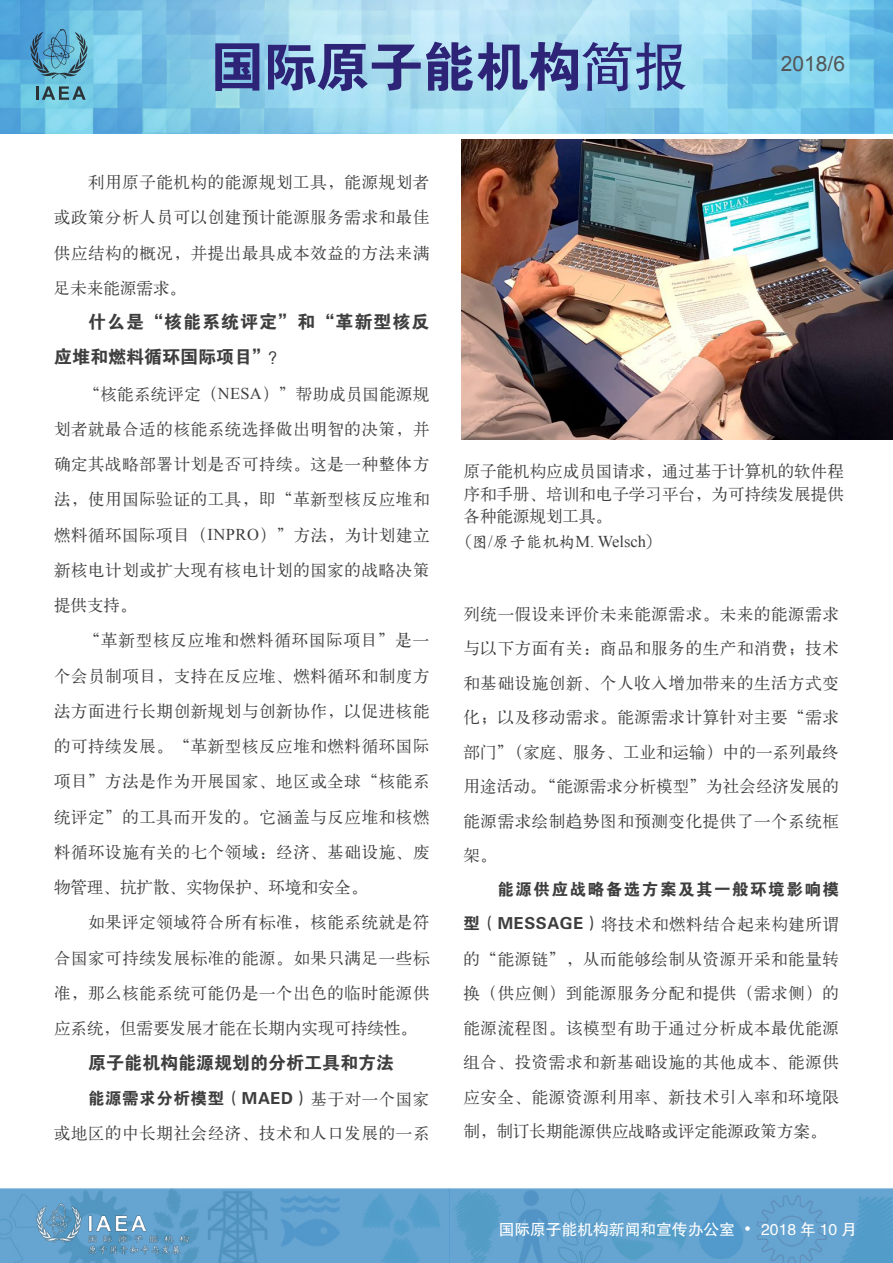
<style>
.page{position:relative;width:893px;height:1263px;background:#fff}
.page>*{position:absolute;margin:0;border:0;box-sizing:border-box;transform-origin:0 0}
.t1{font:54px "FZDHTK GBK1 0";letter-spacing:-.02em;color:#2d2377}
.t2{font:21px "Arial";color:#545557}
.t3{font:18px/35.2px "FZDHTK GBK1 0";letter-spacing:.055em;color:#3e3e3f}
.t4{font:18px "FZDHTK GBK1 0";color:#3e3e3f}
.t5{font:16.5px/35.2px "H Ya 1 gj";letter-spacing:.035em;color:#3e3e3f;text-align:justify}
.t6{font:16.5px "FZDHTK GBK1 0";letter-spacing:.035em;color:#3e3e3f}
.t7{font:16.5px "FZDHTK GBK1 0";letter-spacing:.095em;color:#3e3e3f}
.t8{font:16.5px "Times New Roman";color:#3e3e3f}
.t9{font:15.75px "FZHTK GBK1 0";color:#fff}
.s1{font-family:"FZHTK GBK1 0"}
.s2{font-family:"Times New Roman"}
.s3{font-family:"H Ya 1 gj"}
.s4{font-family:"Koz Min Pr 6 N"}
.s5{font-family:"H Yc 1 gj"}
.s6{font-family:"FZDHTK GBK1 0"}
.s7{font-family:"Arial";font-size:18px}
</style>
<div class="page">
<img style="left:0;top:0;width:893px;height:134px">
<svg style="left:30px;top:29px;width:57px;height:50px;background:#569ab8"></svg>
<svg style="left:36px;top:86px;width:50px;height:14px"></svg>
<img style="left:0;top:1188px;width:893px;height:75px">
<img style="left:35px;top:1202px;width:155px;height:54px">
<img style="left:461px;top:139px;width:432px;height:300px">
<h1 class="t1" style="left:210px;top:37px;width:479px">国际原子能机构<span class="s1">简报</span></h1>
<p class="t2" style="left:781px;top:50px;width:66px">2018/6</p>
<p class="t5" style="left:54px;top:165px;width:377px;text-indent:34px">利用原子能机构的能源规划工具，能源规划者或政策分析人员可以创建预计能源服务需求和最佳供应结构的概况，并提出最具成本效益的方法来满足未来能源需求。</p>
<p class="t3" style="left:54px;top:305px;width:377px;text-indent:34px">什么是“核能系统评定”和“革新型核反应堆和燃料循环国际项目”？</p>
<p class="t5" style="left:54px;top:376px;width:377px;text-indent:30px">“核能系统评定（<span class="s2">NESA</span>）”帮助成员国能源规划者就最合适的核能系统选择做出明智的决策，并确定其战略部署计划是否可持续。这是一种整体方法，使用国际验证的工具，即“革新型核反应堆和燃料循环国际项目（<span class="s2">INPRO</span>）”方法，为计划建立新核电计划或扩大现有核电计划的国家的战略决策提供支持。</p>
<p class="t5" style="left:54px;top:623px;width:377px;text-indent:30px">“革新型核反应堆和燃料循环国际项目”是一个会员制项目，支持在反应堆、燃料循环和制度方法方面进行长期创新规划与创新协作，以促进核能的可持续发展。“革新型核反应堆和燃料循环国际项目”方法是作为开展国家、地区或全球“核能系统评定”的工具而开发的。它涵盖与反应堆和核燃料循环设施有关的七个领域：经济、基础设施、废物管理、抗扩散、实物保护、环境和安全。</p>
<p class="t5" style="left:54px;top:905px;width:377px;text-indent:34px">如果评定领域符合所有标准，核能系统就是符合国家可持续发展标准的能源。如果只满足一些标准，那么核能系统可能仍是一个出色的临时能源供应系统，但需要发展才能在长期内实现可持续性。</p>
<p class="t4" style="left:88px;top:1053px;width:307px">原子能机构能源规划的分析工具和方法</p>
<p class="t6" style="left:88px;top:1089px;width:343px">能源需求分析模型（MAED）<span class="s3">基于对一个国家</span></p>
<p class="t5" style="left:54px;top:1116px;width:377px">或地区的中长期社会经济、技术和人口发展的一系</p>
<p class="t5" style="left:463px;top:460px;width:382px;line-height:22.5px">原子能机构应成员国请求，通过基于计算机的软件程序和手册、培训和电子学习平台，为可持续发展提供各种能源规划工具。</p>
<p class="t8" style="left:455px;top:530px;width:209px"><span class="s4">（</span><span class="s5">图</span>/<span class="s5">原子能机构</span>M. Welsch<span class="s4">）</span></p>
<p class="t5" style="left:463px;top:596px;width:377px;line-height:34.5px">列统一假设来评价未来能源需求。未来的能源需求与以下方面有关：商品和服务的生产和消费；技术和基础设施创新、个人收入增加带来的生活方式变化；以及移动需求。能源需求计算针对主要“需求部门”（家庭、服务、工业和运输）中的一系列最终用途活动。“能源需求分析模型”为社会经济发展的能源需求绘制趋势图和预测变化提供了一个系统框架。</p>
<p class="t7" style="left:497px;top:880px;width:343px">能源供应战略备选方案及其一般环境影响模</p>
<p class="t5" style="left:463px;top:907px;width:377px;line-height:34.5px"><span class="s6">型（MESSAGE）</span>将技术和燃料结合起来构建所谓的“能源链”，从而能够绘制从资源开采和能量转换（供应侧）到能源服务分配和提供（需求侧）的能源流程图。该模型有助于通过分析成本最优能源组合、投资需求和新基础设施的其他成本、能源供应安全、能源资源利用率、新技术引入率和环境限制，制订长期能源供应战略或评定能源政策方案。</p>
<p class="t9" style="left:499px;top:1221px;width:360px">国际原子能机构新闻和宣传办公室 <span class="s7">•</span> 2018 年 10 月</p>
</div>
